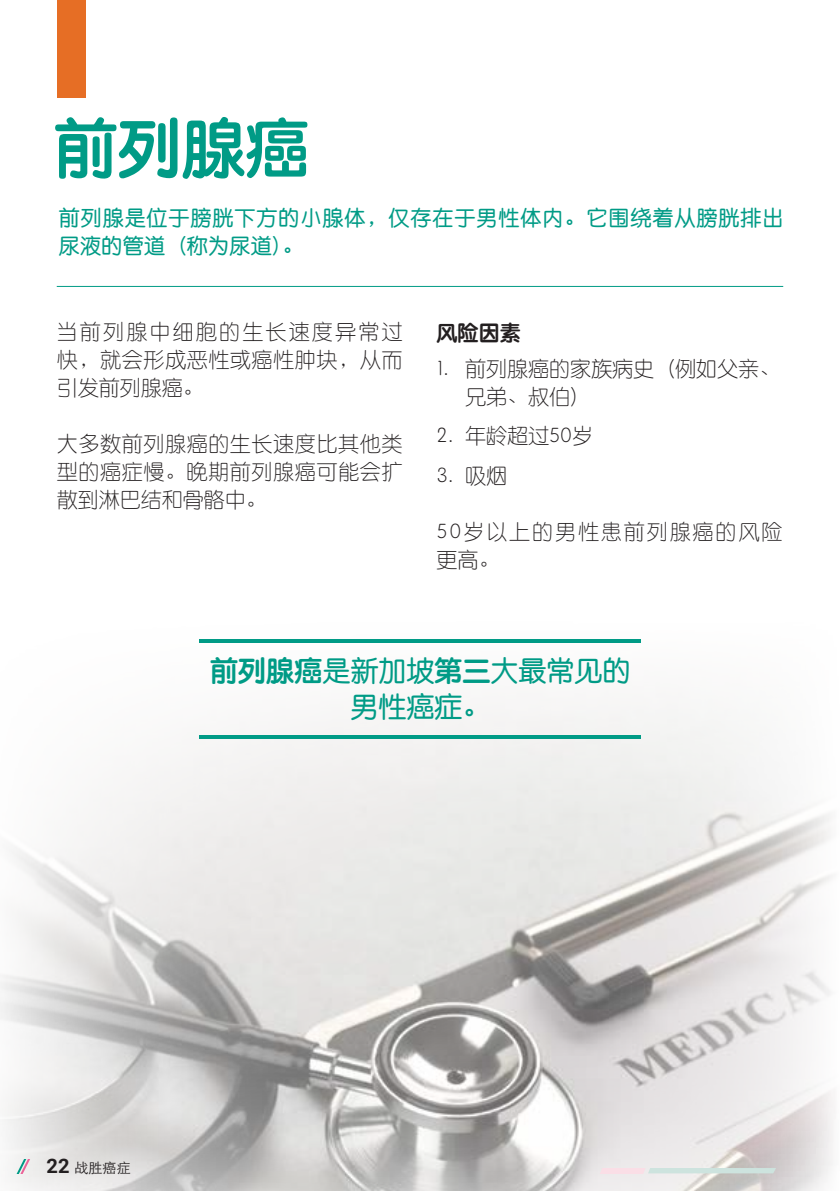
<style>
.page{position:relative;width:840px;height:1191px;background:#fff}
.page>*{position:absolute;margin:0;border:0;box-sizing:border-box;transform-origin:0 0}
.t1{font:63.8px "ST Yuanti SC Bold";color:#009b86}
.t2{font:28px/36px "ST Yuanti SC Regular";color:#009b86;text-align:center}
.t3{font:21px/28px "ST Yuanti SC Light";letter-spacing:.03em;color:#231f20;text-align:justify}
.t4{font:21px/28px "ST Yuanti SC Regular";letter-spacing:.045em;color:#009b86}
.t5{font:21px/28px "ST Yuanti SC Light";color:#231f20}
.t6{font:21px/28px "ST Yuanti SC Light";letter-spacing:.09em;color:#231f20}
.t7{font:21px "ST Yuanti SC Bold";color:#231f20}
.t8{font:14px "ST Xihei";color:#231f20}
.s1{font-family:"ST Yuanti SC Bold"}
.s2{font-family:"Roboto";font-weight:700;font-size:20px}
</style>
<div class="page">
<img style="left:0;top:639px;width:835px;height:552px">
<div style="left:57px;top:0;width:29px;height:98px;background:#e66e25"></div>
<hr style="left:199px;top:639px;width:441px;height:4px;background:#009b86">
<hr style="left:199px;top:735px;width:441px;height:3px;background:#009b86">
<hr style="left:57px;top:286px;width:725px;height:1px;background:#009b86">
<svg style="left:14px;top:1159px;width:18px;height:14px"></svg>
<svg style="left:599px;top:1168px;width:176px;height:5px"></svg>
<h1 class="t1" style="left:54px;top:100px;width:257px">前列腺癌</h1>
<p class="t4" style="left:59px;top:203px;width:725px">前列腺是位于膀胱下方的小腺体，仅存在于男性体内。它围绕着从膀胱排出尿液的管道（称为尿道）。</p>
<p class="t3" style="left:57px;top:316px;width:347px">当前列腺中细胞的生长速度异常过快，就会形成恶性或癌性肿块，从而引发前列腺癌。</p>
<p class="t3" style="left:57px;top:428px;width:347px">大多数前列腺癌的生长速度比其他类型的癌症慢。晚期前列腺癌可能会扩散到淋巴结和骨骼中。</p>
<p class="t7" style="left:436px;top:316px;width:85px">风险因素</p>
<p class="t5" style="left:464px;top:353px;width:316px;text-indent:-28px">1. 前列腺癌的家族病史（例如父亲、兄弟、叔伯）</p>
<p class="t5" style="left:436px;top:421px;width:158px">2. 年龄超过50岁</p>
<p class="t3" style="left:436px;top:460px;width:72px">3. 吸烟</p>
<p class="t6" style="left:436px;top:516px;width:347px">50岁以上的男性患前列腺癌的风险更高。</p>
<h2 class="t2" style="left:210px;top:651px;width:421px"><span class="s1">前列腺癌</span>是新加坡<span class="s1">第三</span>大最常见的男性癌症。</h2>
<p class="t8" style="left:47px;top:1161px;width:85px"><span class="s2">22</span> 战胜癌症</p>
</div>
